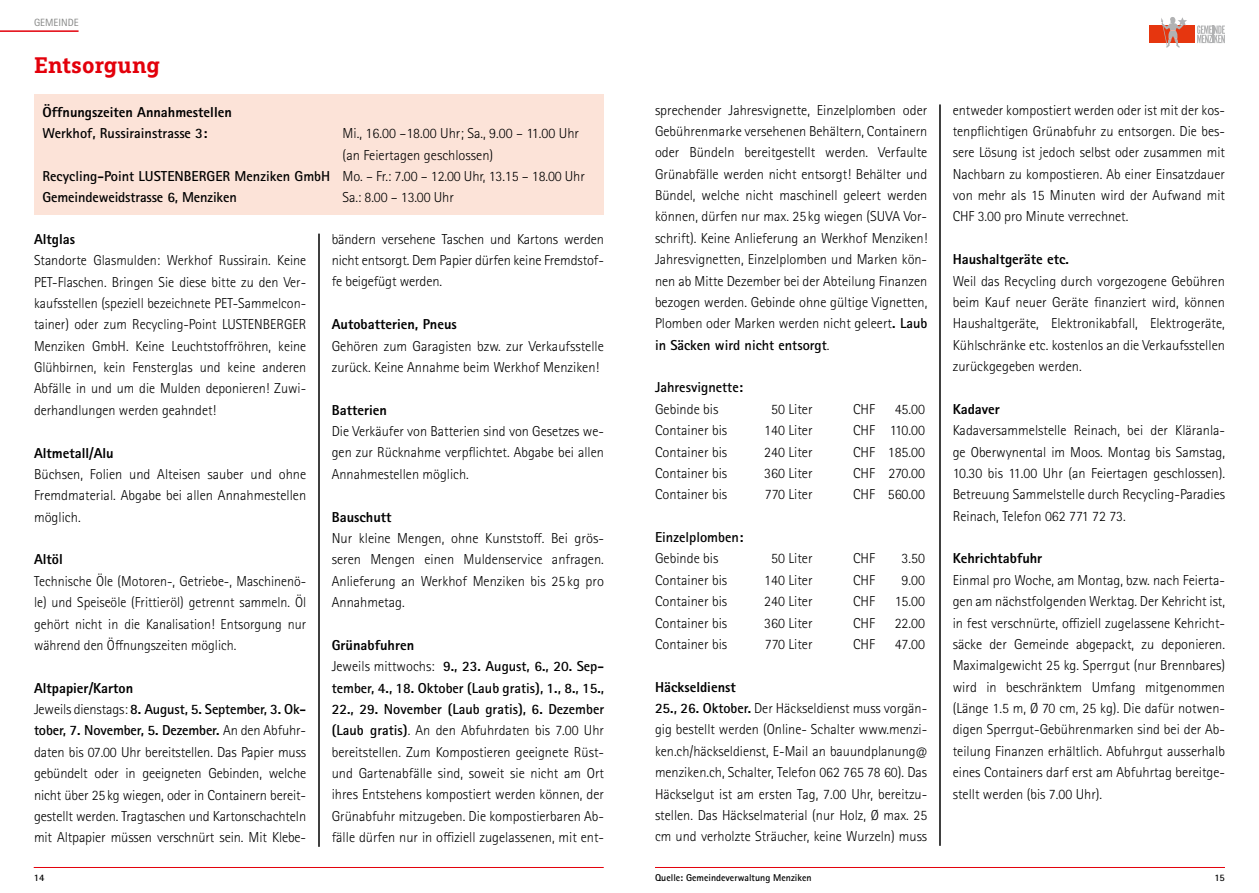
<style>
.page{position:relative;width:1259px;height:893px;background:#fff}
.page>*{position:absolute;margin:0;border:0;box-sizing:border-box;transform-origin:0 0}
.t1{font:700 22.5px "Marselis Slab Pro";color:#e3000b}
.t2{font:300 14.4px/21.3px "Rotis Sans Serif Std";color:#000;text-align:justify}
.t3{font:700 14.4px "Rotis Sans Serif Std";color:#000}
.t4{font:800 14.4px "Rotis Sans Serif Std";color:#000}
.t5{font:10.5px "Rotis Sans Serif Std";color:#868786}
.t6{font:700 9.9px "Rotis Sans Serif Std";color:#000}
.s1{font-weight:300}
.s2{font-weight:800}
.s3{font-weight:700}
</style>
<div class="page">
<hr style="left:0;top:30px;width:79px;height:2px;background:#e3000b">
<hr style="left:34px;top:867px;width:570px;height:1px;background:#e3000b">
<div style="left:34px;top:94px;width:570px;height:121px;background:#fce3d8"></div>
<hr style="left:319px;top:234px;width:1px;height:613px;background:#000">
<hr style="left:655px;top:867px;width:570px;height:1px;background:#e3000b">
<div style="left:1149px;top:26px;width:45px;height:17px;background:#e6360f"></div>
<svg style="left:1197px;top:25px;width:28px;height:18px"></svg>
<svg style="left:1161px;top:17px;width:26px;height:31px"></svg>
<hr style="left:939px;top:105px;width:1px;height:741px;background:#000">
<p class="t5" style="left:34px;top:16px;width:46px">GEMEINDE</p>
<h1 class="t1" style="left:34px;top:51px;width:128px">Entsorgung</h1>
<p class="t4" style="left:43px;top:103px;width:191px">Öffnungszeiten Annahmestellen</p>
<p class="t3" style="left:43px;top:124px;width:166px">Werkhof, Russirainstrasse 3:</p>
<p class="t2" style="left:343px;top:123px;width:238px">Mi., 16.00 –18.00 Uhr; Sa., 9.00 – 11.00 Uhr</p>
<p class="t2" style="left:343px;top:144px;width:152px">(an Feiertagen geschlossen)</p>
<p class="t3" style="left:43px;top:167px;width:544px">Recycling-Point LUSTENBERGER Menziken GmbH <span class="s1">Mo. – Fr.: 7.00 – 12.00 Uhr, 13.15 – 18.00 Uhr</span></p>
<p class="t3" style="left:43px;top:188px;width:196px">Gemeindeweidstrasse 6, Menziken</p>
<p class="t2" style="left:343px;top:187px;width:113px">Sa.: 8.00 – 13.00 Uhr</p>
<p class="t4" style="left:34px;top:230px;width:43px">Altglas</p>
<p class="t2" style="left:34px;top:250px;width:274px">Standorte Glasmulden: Werkhof Russirain. Keine PET-Flaschen. Bringen Sie diese bitte zu den Ver&shy;kaufsstellen (speziell bezeichnete PET-Sammelcon&shy;tainer) oder zum Recycling-Point LUSTENBERGER Menziken GmbH. Keine Leuchtstoffröhren, keine Glühbirnen, kein Fensterglas und keine anderen Abfälle in und um die Mulden deponieren! Zuwi&shy;derhandlungen werden geahndet!</p>
<p class="t4" style="left:34px;top:443px;width:81px">Altmetall/Alu</p>
<p class="t2" style="left:34px;top:464px;width:274px">Büchsen, Folien und Alteisen sauber und ohne Fremdmaterial. Abgabe bei allen Annahmestellen möglich.</p>
<p class="t4" style="left:34px;top:550px;width:30px">Altöl</p>
<p class="t2" style="left:34px;top:571px;width:274px">Technische Öle (Motoren-, Getriebe-, Maschinenö&shy;le) und Speiseöle (Frittieröl) getrennt sammeln. Öl gehört nicht in die Kanalisation! Entsorgung nur während den Öffnungszeiten möglich.</p>
<p class="t2" style="left:34px;top:677px;width:274px;text-align:left"><span class="s2">Altpapier/Karton<br></span>Jeweils dienstags: <span class="s3">8. August, 5. September, 3. Ok&shy;tober, 7. November, 5. Dezember.</span> An den Abfuhr&shy;daten bis 07.00 Uhr bereitstellen. Das Papier muss gebündelt oder in geeigneten Gebinden, welche nicht über 25kg wiegen, oder in Containern bereit&shy;gestellt werden. Tragtaschen und Kartonschachteln mit Altpapier müssen verschnürt sein. Mit Klebe-</p>
<p class="t2" style="left:332px;top:228px;width:274px">bändern versehene Taschen und Kartons werden nicht entsorgt. Dem Papier dürfen keine Fremdstof&shy;fe beigefügt werden.</p>
<p class="t4" style="left:332px;top:315px;width:127px">Autobatterien, Pneus</p>
<p class="t2" style="left:332px;top:335px;width:274px">Gehören zum Garagisten bzw. zur Verkaufsstelle zurück. Keine Annahme beim Werkhof Menziken!</p>
<p class="t4" style="left:332px;top:401px;width:57px">Batterien</p>
<p class="t2" style="left:332px;top:421px;width:274px">Die Verkäufer von Batterien sind von Gesetzes we&shy;gen zur Rücknahme verpflichtet. Abgabe bei allen Annahmestellen möglich.</p>
<p class="t4" style="left:332px;top:507px;width:61px">Bauschutt</p>
<p class="t2" style="left:332px;top:528px;width:274px">Nur kleine Mengen, ohne Kunststoff. Bei grös&shy;seren Mengen einen Muldenservice anfragen.<br>Anlieferung an Werkhof Menziken bis 25 kg pro Annahmetag.</p>
<p class="t2" style="left:332px;top:634px;width:274px;text-align:left"><span class="s2">Grünabfuhren<br></span>Jeweils mittwochs: <span class="s3">9., 23. August, 6., 20. Sep&shy;tember, 4., 18. Oktober (Laub gratis), 1., 8., 15., 22., 29. November (Laub gratis), 6. Dezember (Laub gratis)</span>. An den Abfuhrdaten bis 7.00 Uhr bereitstellen. Zum Kompostieren geeignete Rüst&shy;und Gartenabfälle sind, soweit sie nicht am Ort ihres Entstehens kompostiert werden können, der Grünabfuhr mitzugeben. Die kompostierbaren Ab&shy;fälle dürfen nur in offiziell zugelassenen, mit ent-</p>
<p class="t6" style="left:34px;top:871px;width:12px">14</p>
<p class="t2" style="left:655px;top:99px;width:274px">sprechender Jahresvignette, Einzelplomben oder Gebührenmarke versehenen Behältern, Containern oder Bündeln bereitgestellt werden. Verfaulte Grünabfälle werden nicht entsorgt! Behälter und Bündel, welche nicht maschinell geleert werden können, dürfen nur max. 25kg wiegen (SUVA Vor&shy;schrift). Keine Anlieferung an Werkhof Menziken!<br>Jahresvignetten, Einzelplomben und Marken kön&shy;nen ab Mitte Dezember bei der Abteilung Finanzen bezogen werden. Gebinde ohne gültige Vignetten, Plomben oder Marken werden nicht geleert<span class="s3">. Laub in Säcken wird nicht entsorgt</span>.</p>
<p class="t3" style="left:655px;top:378px;width:89px">Jahresvignette:</p>
<p class="t2" style="left:655px;top:398px;width:65px">Gebinde bis</p>
<p class="t2" style="left:771px;top:398px;width:43px">50 Liter</p>
<p class="t2" style="left:853px;top:398px;width:23px">CHF</p>
<p class="t2" style="left:894px;top:398px;width:32px">45.00</p>
<p class="t2" style="left:655px;top:420px;width:74px">Container bis</p>
<p class="t2" style="left:764px;top:420px;width:50px">140 Liter</p>
<p class="t2" style="left:853px;top:420px;width:73px">CHF 110.00</p>
<p class="t2" style="left:655px;top:441px;width:74px">Container bis</p>
<p class="t2" style="left:764px;top:441px;width:50px">240 Liter</p>
<p class="t2" style="left:853px;top:441px;width:73px">CHF 185.00</p>
<p class="t2" style="left:655px;top:463px;width:74px">Container bis</p>
<p class="t2" style="left:764px;top:463px;width:50px">360 Liter</p>
<p class="t2" style="left:853px;top:463px;width:73px">CHF 270.00</p>
<p class="t2" style="left:655px;top:484px;width:74px">Container bis</p>
<p class="t2" style="left:765px;top:484px;width:49px">770 Liter</p>
<p class="t2" style="left:853px;top:484px;width:73px">CHF 560.00</p>
<p class="t3" style="left:655px;top:528px;width:90px">Einzelplomben:</p>
<p class="t2" style="left:655px;top:548px;width:65px">Gebinde bis</p>
<p class="t2" style="left:771px;top:548px;width:43px">50 Liter</p>
<p class="t2" style="left:853px;top:548px;width:23px">CHF</p>
<p class="t2" style="left:901px;top:548px;width:25px">3.50</p>
<p class="t2" style="left:655px;top:569px;width:74px">Container bis</p>
<p class="t2" style="left:764px;top:569px;width:50px">140 Liter</p>
<p class="t2" style="left:853px;top:569px;width:23px">CHF</p>
<p class="t2" style="left:901px;top:569px;width:25px">9.00</p>
<p class="t2" style="left:655px;top:591px;width:74px">Container bis</p>
<p class="t2" style="left:764px;top:591px;width:50px">240 Liter</p>
<p class="t2" style="left:853px;top:591px;width:23px">CHF</p>
<p class="t2" style="left:894px;top:591px;width:32px">15.00</p>
<p class="t2" style="left:655px;top:612px;width:74px">Container bis</p>
<p class="t2" style="left:764px;top:612px;width:50px">360 Liter</p>
<p class="t2" style="left:853px;top:612px;width:23px">CHF</p>
<p class="t2" style="left:894px;top:612px;width:32px">22.00</p>
<p class="t2" style="left:655px;top:634px;width:74px">Container bis</p>
<p class="t2" style="left:765px;top:634px;width:49px">770 Liter</p>
<p class="t2" style="left:853px;top:634px;width:23px">CHF</p>
<p class="t2" style="left:894px;top:634px;width:32px">47.00</p>
<p class="t2" style="left:655px;top:676px;width:274px;text-align:left"><span class="s2">Häckseldienst<br></span><span class="s3">25., 26. Oktober.</span> Der Häckseldienst muss vorgän&shy;gig bestellt werden (Online- Schalter www.menzi&shy;ken.ch/häckseldienst, E-Mail an bauundplanung@ menziken.ch, Schalter, Telefon 062 765 78 60). Das Häckselgut ist am ersten Tag, 7.00 Uhr, bereitzu&shy;stellen. Das Häckselmaterial (nur Holz, Ø max. 25 cm und verholzte Sträucher, keine Wurzeln) muss</p>
<p class="t2" style="left:952px;top:99px;width:274px">entweder kompostiert werden oder ist mit der kos&shy;tenpflichtigen Grünabfuhr zu entsorgen. Die bes&shy;sere Lösung ist jedoch selbst oder zusammen mit Nachbarn zu kompostieren. Ab einer Einsatzdauer von mehr als 15 Minuten wird der Aufwand mit CHF 3.00 pro Minute verrechnet.</p>
<p class="t4" style="left:952px;top:250px;width:118px">Haushaltgeräte etc.</p>
<p class="t2" style="left:952px;top:270px;width:274px">Weil das Recycling durch vorgezogene Gebühren beim Kauf neuer Geräte finanziert wird, können Haushaltgeräte, Elektronikabfall, Elektrogeräte, Kühlschränke etc. kostenlos an die Verkaufsstellen zurückgegeben werden.</p>
<p class="t4" style="left:952px;top:400px;width:49px">Kadaver</p>
<p class="t2" style="left:952px;top:420px;width:274px">Kadaversammelstelle Reinach, bei der Kläranla&shy;ge Oberwynental im Moos. Montag bis Samstag, 10.30 bis 11.00 Uhr (an Feiertagen geschlossen).<br>Betreuung Sammelstelle durch Recycling-Paradies Reinach, Telefon 062 771 72 73.</p>
<p class="t4" style="left:952px;top:549px;width:91px">Kehrichtabfuhr</p>
<p class="t2" style="left:952px;top:570px;width:274px">Einmal pro Woche, am Montag, bzw. nach Feierta&shy;gen am nächstfolgenden Werktag. Der Kehricht ist, in fest verschnürte, offiziell zugelassene Kehricht&shy;säcke der Gemeinde abgepackt, zu deponieren.<br>Maximalgewicht 25 kg. Sperrgut (nur Brennbares) wird in beschränktem Umfang mitgenommen (Länge 1.5 m, Ø 70 cm, 25 kg). Die dafür notwen&shy;digen Sperrgut-Gebührenmarken sind bei der Ab&shy;teilung Finanzen erhältlich. Abfuhrgut ausserhalb eines Containers darf erst am Abfuhrtag bereitge&shy;stellt werden (bis 7.00 Uhr).</p>
<p class="t6" style="left:655px;top:871px;width:158px">Quelle: Gemeindeverwaltung Menziken</p>
<p class="t6" style="left:1214px;top:871px;width:12px">15</p>
</div>
